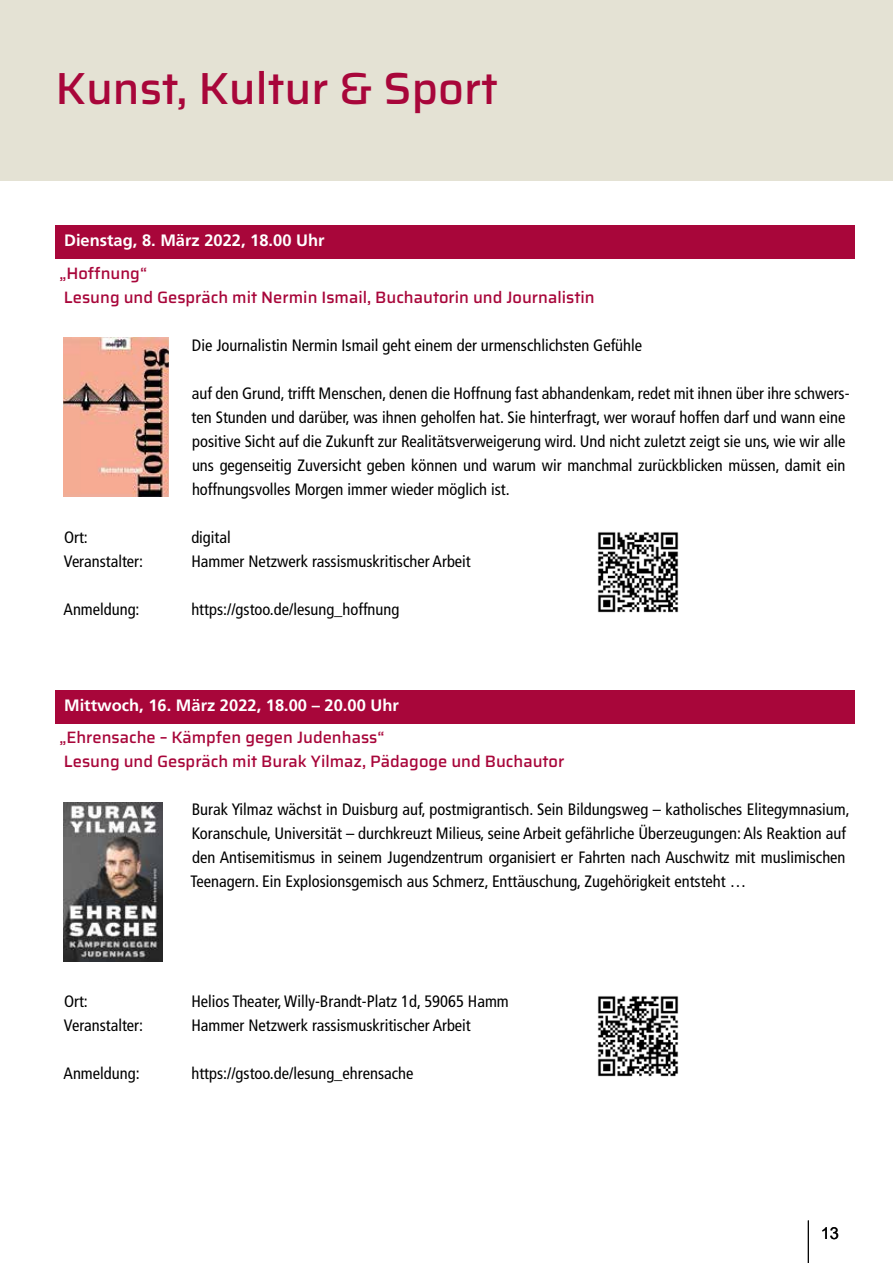
<style>
.page{position:relative;width:893px;height:1263px;background:#fff}
.page>*{position:absolute;margin:0;border:0;box-sizing:border-box;transform-origin:0 0}
.t1{font:500 45px "Saira";color:#a8063a}
.t2{font:condensed 16.5px/24px "Frutiger";color:#000}
.t3{font:500 16.5px/24px "Saira";color:#a8063a}
.t4{font:700 16.5px "Frutiger";color:#fff}
.t5{font:16.5px "Arial";color:#000}
</style>
<div class="page">
<hr style="left:808px;top:1220px;width:1px;height:43px;background:#000">
<div style="left:55px;top:225px;width:800px;height:34px;background:#a8063a"></div>
<div style="left:55px;top:690px;width:800px;height:33px;background:#a8063a"></div>
<div style="left:0;top:0;width:893px;height:181px;background:#e4e2d4"></div>
<img style="left:597px;top:532px;width:82px;height:81px">
<img style="left:597px;top:996px;width:82px;height:81px">
<img style="left:64px;top:337px;width:104px;height:159px">
<img style="left:64px;top:802px;width:99px;height:159px">
<h1 class="t1" style="left:56px;top:54px;width:444px">Kunst, Kultur &amp; Sport</h1>
<p class="t4" style="left:64px;top:231px;width:262px">Dienstag, 8. März 2022, 18.00 Uhr</p>
<p class="t3" style="left:59px;top:261px;width:537px">„Hoffnung“<br>Lesung und Gespräch mit Nermin Ismail, Buchautorin und Journalistin</p>
<p class="t2" style="left:192px;top:333px;width:452px">Die Journalistin Nermin Ismail geht einem der urmenschlichsten Gefühle</p>
<p class="t2" style="left:192px;top:381px;width:659px">auf den Grund, trifft Menschen, denen die Hoffnung fast abhandenkam, redet mit ihnen über ihre schwers&shy;ten Stunden und darüber, was ihnen geholfen hat. Sie hinterfragt, wer worauf hoffen darf und wann eine positive Sicht auf die Zukunft zur Realitätsverweigerung wird. Und nicht zuletzt zeigt sie uns, wie wir alle uns gegenseitig Zuversicht geben können und warum wir manchmal zurückblicken müssen, damit ein hoffnungsvolles Morgen immer wieder möglich ist.</p>
<p class="t2" style="left:64px;top:525px;width:25px">Ort:</p>
<p class="t2" style="left:191px;top:525px;width:41px">digital</p>
<p class="t2" style="left:64px;top:549px;width:81px">Veranstalter:</p>
<p class="t2" style="left:191px;top:549px;width:281px">Hammer Netzwerk rassismuskritischer Arbeit</p>
<p class="t2" style="left:64px;top:597px;width:78px">Anmeldung:</p>
<p class="t2" style="left:191px;top:597px;width:210px">https://gstoo.de/lesung_hoffnung</p>
<p class="t4" style="left:64px;top:695px;width:336px">Mittwoch, 16. März 2022, 18.00 – 20.00 Uhr</p>
<p class="t3" style="left:59px;top:725px;width:506px">„Ehrensache – Kämpfen gegen Judenhass“<br>Lesung und Gespräch mit Burak Yilmaz, Pädagoge und Buchautor</p>
<p class="t2" style="left:191px;top:798px;width:661px">Burak Yilmaz wächst in Duisburg auf, postmigrantisch. Sein Bildungsweg – katholisches Elitegymnasium, Koranschule, Universität – durchkreuzt Milieus, seine Arbeit gefährliche Überzeugungen: Als Reaktion auf den Antisemitismus in seinem Jugendzentrum organisiert er Fahrten nach Auschwitz mit muslimischen Teenagern. Ein Explosionsgemisch aus Schmerz, Enttäuschung, Zugehörigkeit entsteht …</p>
<p class="t2" style="left:64px;top:990px;width:25px">Ort:</p>
<p class="t2" style="left:191px;top:990px;width:319px">Helios Theater, Willy-Brandt-Platz 1d, 59065 Hamm</p>
<p class="t2" style="left:64px;top:1014px;width:81px">Veranstalter:</p>
<p class="t2" style="left:191px;top:1014px;width:281px">Hammer Netzwerk rassismuskritischer Arbeit</p>
<p class="t2" style="left:64px;top:1062px;width:78px">Anmeldung:</p>
<p class="t2" style="left:191px;top:1062px;width:224px">https://gstoo.de/lesung_ehrensache</p>
<p class="t5" style="left:821px;top:1222px;width:20px">13</p>
</div>
